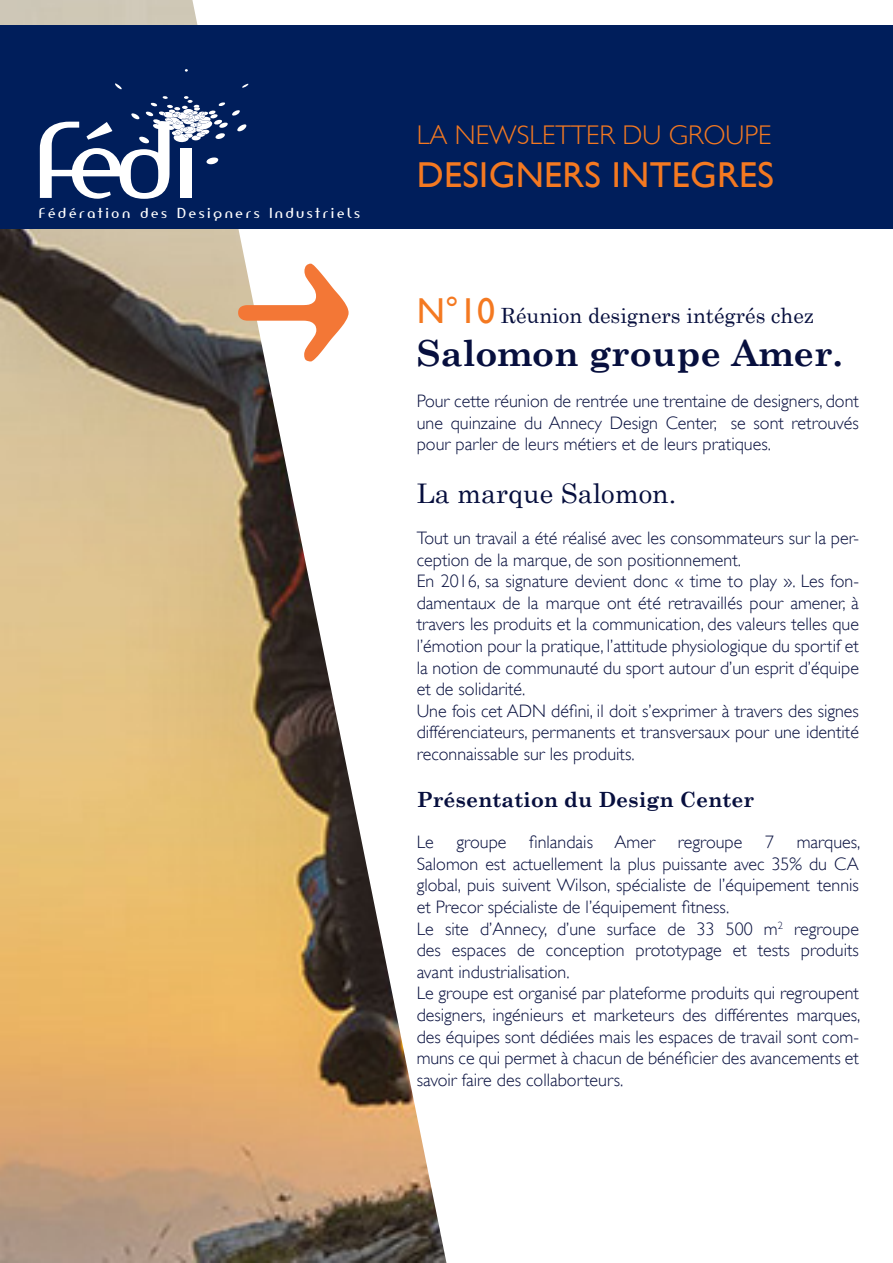
<style>
.page{position:relative;width:893px;height:1263px;background:#fff}
.page>*{position:absolute;margin:0;border:0;box-sizing:border-box;transform-origin:0 0}
.t1{font:700 36px "Century Schoolbook";color:#070f3e}
.t2{font:36px "Gill Sans";letter-spacing:.01em;color:#f47921}
.t3{font:300 27px "Gill Sans";color:#f47921}
.t4{font:27px "Century Schoolbook";color:#070f3e}
.t5{font:21px "Century Schoolbook";color:#070f3e}
.t6{font:700 21px "Century Schoolbook";color:#070f3e}
.t7{font:300 18px/21.6px "Gill Sans";color:#070f3e;text-align:justify}
.t8{font:13.5px "Amerika Sans";letter-spacing:.2em;color:#fff}
.s1{font-family:"Gill Sans";font-size:36px;color:#f47921}
</style>
<div class="page">
<img style="left:0;top:0;width:446px;height:1263px">
<div style="left:1px;top:26px;width:892px;height:203px;background:#001e5b"></div>
<svg style="left:115px;top:83px;width:7px;height:6px"></svg>
<svg style="left:242px;top:84px;width:7px;height:4px"></svg>
<svg style="left:40px;top:96px;width:207px;height:103px"></svg>
<svg style="left:238px;top:264px;width:111px;height:97px"></svg>
<p class="t8" style="left:39px;top:204px;width:323px">Fédération des Designers Industriels</p>
<p class="t3" style="left:417px;top:114px;width:356px">LA NEWSLETTER DU GROUPE</p>
<p class="t2" style="left:417px;top:154px;width:359px">DESIGNERS INTEGRES</p>
<p class="t5" style="left:417px;top:302px;width:399px"><span class="s1">N°10</span> Réunion designers intégrés chez</p>
<p class="t1" style="left:417px;top:331px;width:428px">Salomon groupe Amer.</p>
<p class="t7" style="left:417px;top:390px;width:444px">Pour cette réunion de rentrée une trentaine de designers, dont une quinzaine du Annecy Design Center, se sont retrouvés pour parler de leurs métiers et de leurs pratiques.</p>
<p class="t4" style="left:417px;top:476px;width:261px">La marque Salomon.</p>
<p class="t7" style="left:417px;top:526px;width:444px">Tout un travail a été réalisé avec les consommateurs sur la per&shy;ception de la marque, de son positionnement.</p>
<p class="t7" style="left:417px;top:570px;width:444px">En 2016, sa signature devient donc « time to play ». Les fon&shy;damentaux de la marque ont été retravaillés pour amener, à travers les produits et la communication, des valeurs telles que l’émotion pour la pratique, l’attitude physiologique du sportif et la notion de communauté du sport autour d’un esprit d’équipe et de solidarité.</p>
<p class="t7" style="left:417px;top:699px;width:444px">Une fois cet ADN défini, il doit s’exprimer à travers des signes différenciateurs, permanents et transversaux pour une identité reconnaissable sur les produits.</p>
<p class="t6" style="left:417px;top:786px;width:339px">Présentation du Design Center</p>
<p class="t7" style="left:417px;top:831px;width:19px">Le</p>
<p class="t7" style="left:456px;top:831px;width:52px">groupe</p>
<p class="t7" style="left:529px;top:831px;width:127px">finlandais Amer</p>
<p class="t7" style="left:678px;top:831px;width:66px">regroupe</p>
<p class="t7" style="left:765px;top:831px;width:10px">7</p>
<p class="t7" style="left:417px;top:831px;width:445px;text-indent:380px">marques, Salomon est actuellement la plus puissante avec 35% du CA global, puis suivent Wilson, spécialiste de l’équipement tennis et Precor spécialiste de l’équipement fitness.</p>
<p class="t7" style="left:417px;top:917px;width:444px">Le site d’Annecy, d’une surface de 33 500 m<sup>2</sup> regroupe des espaces de conception prototypage et tests produits avant industrialisation.</p>
<p class="t7" style="left:417px;top:982px;width:445px">Le groupe est organisé par plateforme produits qui regroupent designers, ingénieurs et marketeurs des différentes marques, des équipes sont dédiées mais les espaces de travail sont com&shy;muns ce qui permet à chacun de bénéficier des avancements et savoir faire des collaborteurs.</p>
</div>
